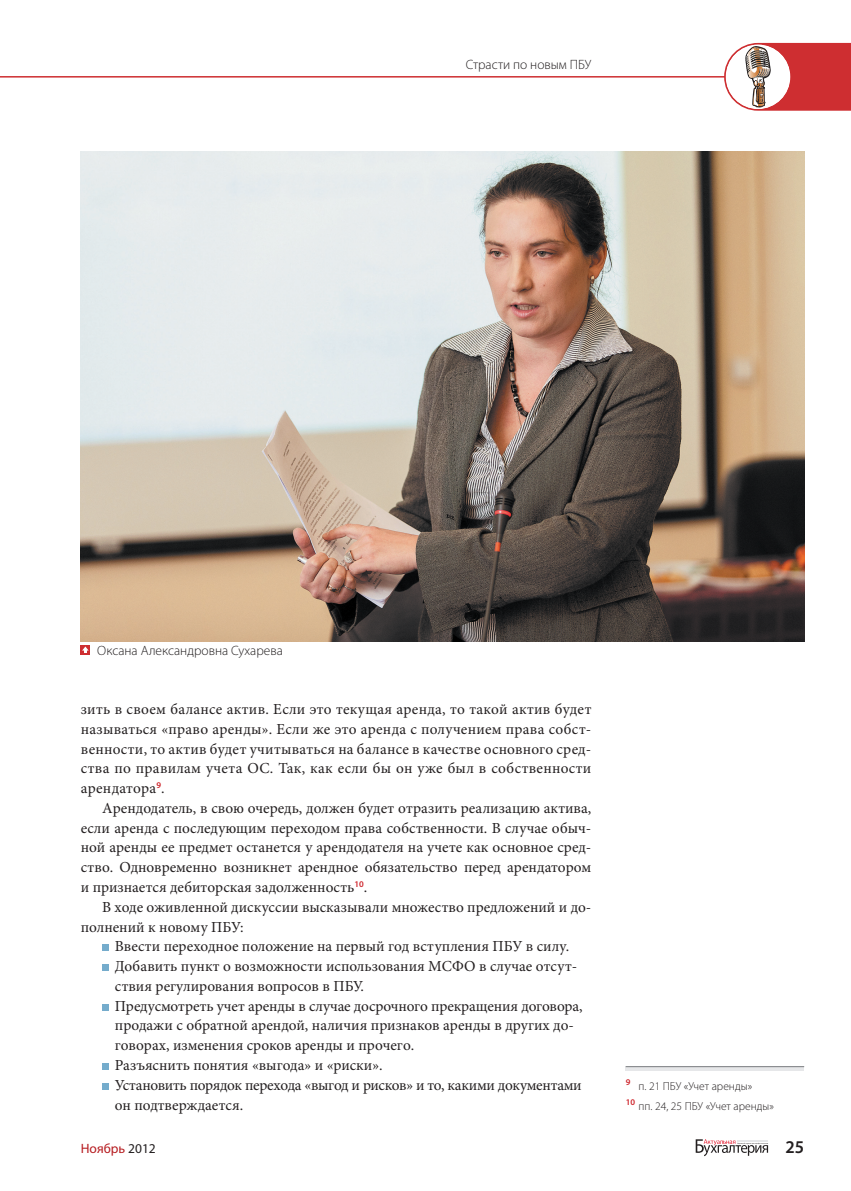
<style>
.page{position:relative;width:851px;height:1191px;background:#fff}
.page>*{position:absolute;margin:0;border:0;box-sizing:border-box;transform-origin:0 0}
.t1{font:600 18px "Myriad Pro";color:#231f20}
.body_text{font:15.3px/19.8px "Minion Pro";color:#231f20;text-align:justify}
.body_list{font:15.3px/19.8px "Minion Pro";color:#231f20}
.body_list-2{font:15.3px/19.8px "Minion Pro";letter-spacing:-.02em;color:#231f20}
.body_list-3{font:300 13.5px "Myriad Pro";color:#231f20}
.t2{font:13.5px "Myriad Pro";color:#b61c20}
.snoska{font:300 11.55px "Myriad Pro";color:#231f20}
.s1{color:#231f20}
</style>
<div class="page">
<hr style="left:0;top:76px;width:850px;height:2px;background:#ce2e31">
<svg style="left:724px;top:43px;width:126px;height:68px"></svg>
<svg style="left:695px;top:1139px;width:73px;height:17px"></svg>
<hr style="left:737px;top:1140px;width:31px;height:1px;background:#e6e7e9">
<div style="left:102px;top:944px;width:7px;height:7px;background:#75accc"></div>
<div style="left:102px;top:964px;width:7px;height:7px;background:#75accc"></div>
<div style="left:102px;top:1003px;width:7px;height:7px;background:#75accc"></div>
<div style="left:102px;top:1063px;width:7px;height:7px;background:#75accc"></div>
<div style="left:102px;top:1083px;width:7px;height:6px;background:#75accc"></div>
<svg style="left:625px;top:1067px;width:179px;height:3px"></svg>
<hr style="left:625px;top:1066px;width:179px;height:1px;background:#808285">
<img style="left:81px;top:152px;width:723px;height:489px">
<div style="left:81px;top:645px;width:9px;height:9px;background:#ce2e31"></div>
<svg style="left:82px;top:646px;width:7px;height:7px"></svg>
<p class="body_list-3" style="left:466px;top:56px;width:127px">Страсти по новым ПБУ</p>
<p class="body_list-3" style="left:97px;top:642px;width:187px">Оксана Александровна Сухарева</p>
<p class="body_text" style="left:81px;top:699px;width:512px">зить в своем балансе актив. Если это текущая аренда, то такой актив будет называться «право аренды». Если же это аренда с получением права собст&shy;венности, то актив будет учитываться на балансе в качестве основного сред&shy;ства по правилам учета ОС. Так, как если бы он уже был в собственности арендатора<sup>9</sup>.</p>
<p class="body_text" style="left:81px;top:798px;width:512px;text-indent:21px">Арендодатель, в свою очередь, должен будет отразить реализацию актива, если аренда с последующим переходом права собственности. В случае обыч&shy;ной аренды ее предмет останется у арендодателя на учете как основное сред&shy;ство. Одновременно возникнет арендное обязательство перед арендатором и признается дебиторская задолженность<sup>10</sup>.</p>
<p class="body_text" style="left:81px;top:897px;width:512px;text-indent:21px">В ходе оживленной дискуссии высказывали множество предложений и до&shy;полнений к новому ПБУ:</p>
<p class="body_list" style="left:115px;top:936px;width:456px">Ввести переходное положение на первый год вступления ПБУ в силу.</p>
<p class="body_list" style="left:115px;top:956px;width:464px">Добавить пункт о возможности использования МСФО в случае отсут&shy;ствия регулирования вопросов в ПБУ.</p>
<p class="body_list" style="left:115px;top:996px;width:469px">Предусмотреть учет аренды в случае досрочного прекращения договора, продажи с обратной арендой, наличия признаков аренды в других до&shy;говорах, изменения сроков аренды и прочего.</p>
<p class="body_list" style="left:115px;top:1055px;width:269px">Разъяснить понятия «выгода» и «риски».</p>
<p class="body_list-2" style="left:115px;top:1075px;width:468px">Установить порядок перехода «выгод и рисков» и то, какими документами он подтверждается.</p>
<p class="snoska" style="left:625px;top:1079px;width:128px"><sup>9</sup> п. 21 ПБУ «Учет аренды»</p>
<p class="snoska" style="left:625px;top:1098px;width:150px"><sup>10</sup> пп. 24, 25 ПБУ «Учет аренды»</p>
<p class="t2" style="left:81px;top:1139px;width:77px">Ноябрь <span class="s1">2012</span></p>
<p class="t1" style="left:785px;top:1135px;width:20px">25</p>
</div>
